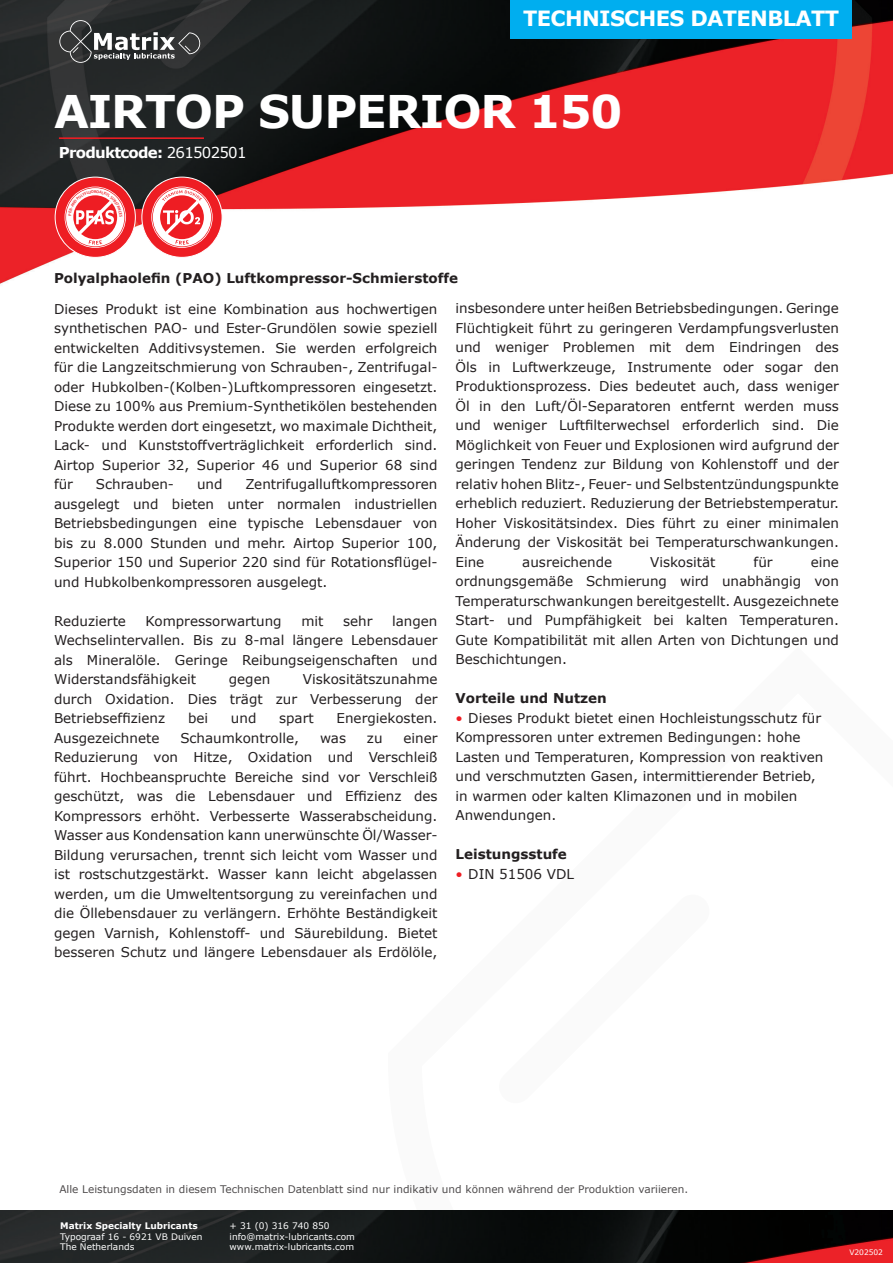
<style>
.page{position:relative;width:893px;height:1263px;background:#fff}
.page>*{position:absolute;margin:0;border:0;box-sizing:border-box;transform-origin:0 0}
.t1{font:700 45px "Verdana";letter-spacing:-.025em;color:#fff}
.t2{font:700 21px "Verdana";letter-spacing:-.03em;color:#fff}
.t3{font:700 15px "Verdana";letter-spacing:-.05em;color:#fff}
.t4{font:13.5px/19.5px "Verdana";color:#231f20;text-align:justify}
.t5{font:700 13.5px "Verdana";color:#231f20}
.t6{font:10.5px "Verdana";color:#231f20}
.t7{font:9px/10.5px "Verdana";color:#fff}
.t8{font:700 9px "Verdana";color:#fff}
.t9{font:7.5px "Verdana";color:#fff}
.s1{font-weight:400}
.s2{color:#ee1d23}
</style>
<div class="page">
<img style="left:0;top:0;width:893px;height:284px">
<div style="left:510px;top:0;width:342px;height:38px;background:#00aeef"></div>
<svg style="left:59px;top:20px;width:141px;height:43px;background:#4f5152"></svg>
<img style="left:0;top:1211px;width:893px;height:52px">
<hr style="left:59px;top:137px;width:145px;height:2px;background:#ee1d23">
<svg style="left:55px;top:177px;width:168px;height:81px"></svg>
<h2 class="t2" style="left:523px;top:5px;width:318px">TECHNISCHES DATENBLATT</h2>
<h1 class="t1" style="left:54px;top:83px;width:570px">AIRTOP SUPERIOR 150</h1>
<p class="t3" style="left:59px;top:143px;width:189px">Produktcode: <span class="s1">261502501</span></p>
<p class="t5" style="left:54px;top:270px;width:406px">Polyalphaolefin (PAO) Luftkompressor-Schmierstoffe</p>
<p class="t4" style="left:54px;top:299px;width:385px">Dieses Produkt ist eine Kombination aus hochwertigen synthetischen PAO- und Ester-Grundölen sowie speziell entwickelten Additivsystemen. Sie werden erfolgreich für die Langzeitschmierung von Schrauben-, Zentrifugal&shy;oder Hubkolben-(Kolben-)Luftkompressoren eingesetzt.<br>Diese zu 100% aus Premium-Synthetikölen bestehenden Produkte werden dort eingesetzt, wo maximale Dichtheit, Lack- und Kunststoffverträglichkeit erforderlich sind.<br>Airtop Superior 32, Superior 46 und Superior 68 sind für</p>
<p class="t4" style="left:54px;top:475px;width:385px;text-indent:191px">Zentrifugalluftkompressoren ausgelegt und bieten unter normalen industriellen Betriebsbedingungen eine typische Lebensdauer von bis zu 8.000 Stunden und mehr. Airtop Superior 100, Superior 150 und Superior 220 sind für Rotationsflügel&shy;und Hubkolbenkompressoren ausgelegt.</p>
<p class="t4" style="left:54px;top:611px;width:74px">Reduzierte</p>
<p class="t4" style="left:146px;top:611px;width:138px">Kompressorwartung</p>
<p class="t4" style="left:301px;top:611px;width:24px">mit</p>
<p class="t4" style="left:343px;top:611px;width:31px">sehr</p>
<p class="t4" style="left:96px;top:475px;width:80px">Schrauben-</p>
<p class="t4" style="left:197px;top:475px;width:27px">und</p>
<p class="t4" style="left:54px;top:611px;width:385px;text-indent:338px">langen Wechselintervallen. Bis zu 8-mal längere Lebensdauer als Mineralöle. Geringe Reibungseigenschaften und Widerstandsfähigkeit</p>
<p class="t4" style="left:54px;top:670px;width:385px;text-indent:249px">Viskositätszunahme durch Oxidation. Dies trägt zur Verbesserung der Betriebseffizienz</p>
<p class="t4" style="left:229px;top:670px;width:43px">gegen</p>
<p class="t4" style="left:188px;top:709px;width:22px">bei</p>
<p class="t4" style="left:231px;top:709px;width:27px">und</p>
<p class="t4" style="left:279px;top:709px;width:36px">spart</p>
<p class="t4" style="left:337px;top:709px;width:102px">Energiekosten.</p>
<p class="t4" style="left:54px;top:728px;width:107px">Ausgezeichnete</p>
<p class="t4" style="left:180px;top:728px;width:120px">Schaumkontrolle,</p>
<p class="t4" style="left:320px;top:728px;width:28px">was</p>
<p class="t4" style="left:367px;top:728px;width:17px">zu</p>
<p class="t4" style="left:54px;top:728px;width:385px;text-indent:349px">einer Reduzierung von Hitze, Oxidation und Verschleiß führt. Hochbeanspruchte Bereiche sind vor Verschleiß geschützt, was die Lebensdauer und Effizienz des Kompressors erhöht. Verbesserte Wasserabscheidung.<br>Wasser aus Kondensation kann unerwünschte Öl/Wasser-Bildung verursachen, trennt sich leicht vom Wasser und ist rostschutzgestärkt. Wasser kann leicht abgelassen werden, um die Umweltentsorgung zu vereinfachen und die Öllebensdauer zu verlängern. Erhöhte Beständigkeit gegen Varnish, Kohlenstoff- und Säurebildung. Bietet besseren Schutz und längere Lebensdauer als Erdölöle,</p>
<p class="t4" style="left:455px;top:299px;width:385px">insbesondere unter heißen Betriebsbedingungen. Geringe Flüchtigkeit führt zu geringeren Verdampfungsverlusten und weniger Problemen mit dem Eindringen des Öls in Luftwerkzeuge, Instrumente oder sogar den Produktionsprozess. Dies bedeutet auch, dass weniger Öl in den Luft/Öl-Separatoren entfernt werden muss und weniger Luftfilterwechsel erforderlich sind. Die Möglichkeit von Feuer und Explosionen wird aufgrund der geringen Tendenz zur Bildung von Kohlenstoff und der relativ hohen Blitz-, Feuer- und Selbstentzündungspunkte erheblich reduziert. Reduzierung der Betriebstemperatur.<br>Hoher Viskositätsindex. Dies führt zu einer minimalen Änderung der Viskosität bei Temperaturschwankungen.<br>Eine</p>
<p class="t4" style="left:522px;top:552px;width:91px">ausreichende</p>
<p class="t4" style="left:650px;top:552px;width:67px">Viskosität</p>
<p class="t4" style="left:754px;top:552px;width:21px">für</p>
<p class="t4" style="left:455px;top:552px;width:385px;text-indent:355px">eine ordnungsgemäße Schmierung wird unabhängig von Temperaturschwankungen bereitgestellt. Ausgezeichnete Start- und Pumpfähigkeit bei kalten Temperaturen.<br>Gute Kompatibilität mit allen Arten von Dichtungen und Beschichtungen.</p>
<p class="t5" style="left:455px;top:690px;width:153px">Vorteile und Nutzen</p>
<p class="t4" style="left:455px;top:708px;width:369px;text-align:left"><span class="s2">•</span> Dieses Produkt bietet einen Hochleistungsschutz für Kompressoren unter extremen Bedingungen: hohe Lasten und Temperaturen, Kompression von reaktiven und verschmutzten Gasen, intermittierender Betrieb, in warmen oder kalten Klimazonen und in mobilen Anwendungen.</p>
<p class="t5" style="left:455px;top:846px;width:113px">Leistungsstufe</p>
<p class="t4" style="left:455px;top:864px;width:120px"><span class="s2">•</span> DIN 51506 VDL</p>
<p class="t6" style="left:59px;top:1183px;width:630px">Alle Leistungsdaten in diesem Technischen Datenblatt sind nur indikativ und können während der Produktion variieren.</p>
<p class="t8" style="left:60px;top:1220px;width:139px">Matrix Specialty Lubricants</p>
<p class="t7" style="left:60px;top:1231px;width:144px">Typograaf 16 - 6921 VB Duiven<br>The Netherlands</p>
<p class="t7" style="left:230px;top:1221px;width:127px">+ 31 (0) 316 740 850 info@matrix-lubricants.com www.matrix-lubricants.com</p>
<p class="t9" style="left:849px;top:1247px;width:35px">V202502</p>
</div>
